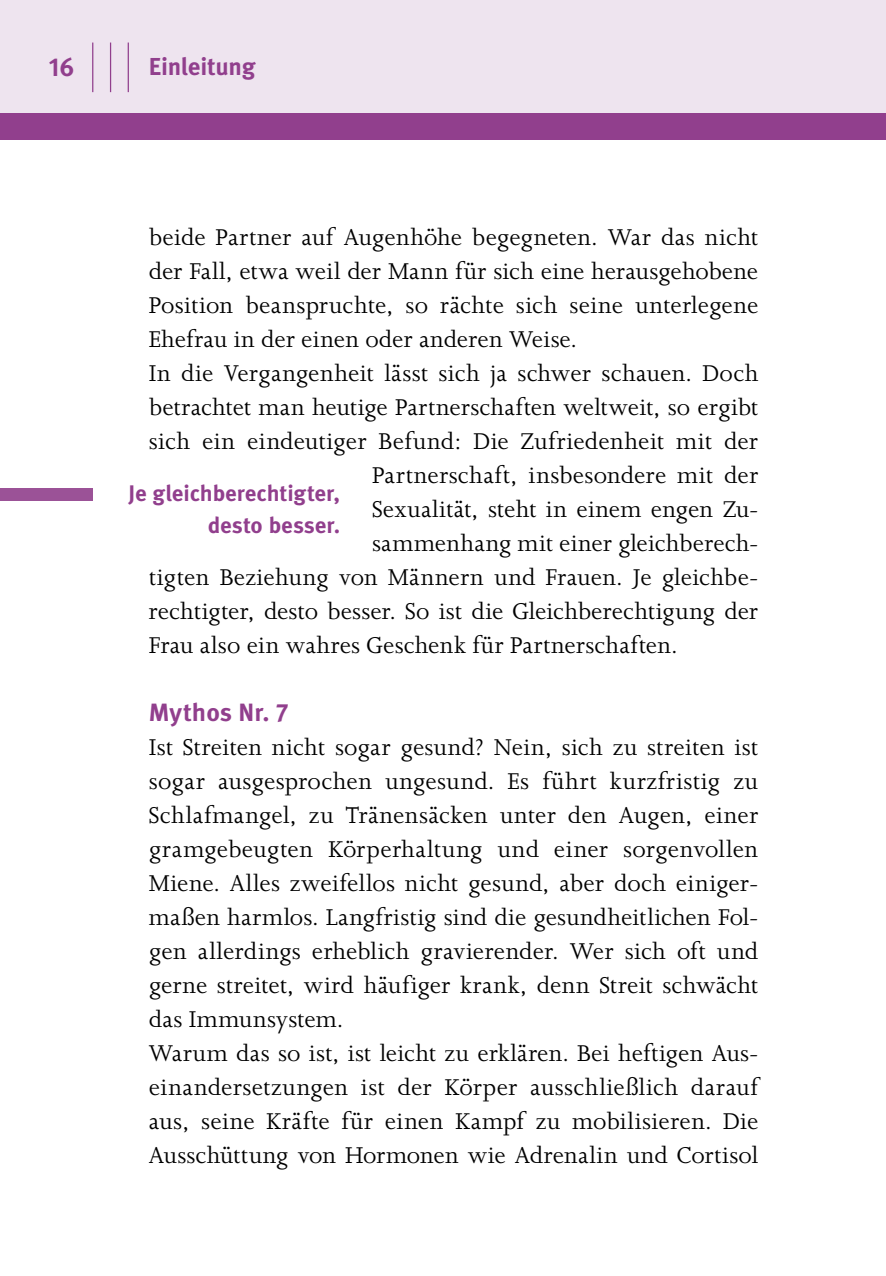
<style>
.page{position:relative;width:886px;height:1276px;background:#fff}
.page>*{position:absolute;margin:0;border:0;box-sizing:border-box;transform-origin:0 0}
.t1{font:26.25px/34px "Joanna MT Std";letter-spacing:.01em;color:#000}
.t2{font:700 26px "Meta Pro";color:#913f8d}
.t3{font:700 25px "Meta Pro";color:#913f8d}
.t4{font:700 24.5px "Meta Pro";letter-spacing:-.01em;color:#913f8d}
.t5{font:700 22.5px/31.5px "Meta Pro";letter-spacing:-.005em;color:#913f8d;text-align:right}
</style>
<div class="page">
<div style="left:0;top:489px;width:92px;height:12px;background:#9b5297"></div>
<div style="left:0;top:0;width:886px;height:120px;background:#eee4ef"></div>
<div style="left:0;top:113px;width:886px;height:27px;background:#913f8d"></div>
<hr style="left:92px;top:43px;width:1px;height:49px;background:#913f8d">
<hr style="left:110px;top:43px;width:1px;height:49px;background:#913f8d">
<hr style="left:128px;top:43px;width:1px;height:49px;background:#913f8d">
<p class="t2" style="left:49px;top:50px;width:27px">16</p>
<p class="t4" style="left:149px;top:51px;width:108px">Einleitung</p>
<p class="t1" style="left:149px;top:220px;width:611px">beide Partner auf Augenhöhe begegneten. War das nicht</p>
<p class="t1" style="left:149px;top:254px;width:611px">der Fall, etwa weil der Mann für sich eine herausgehobene</p>
<p class="t1" style="left:149px;top:288px;width:611px">Position beanspruchte, so rächte sich seine unterlegene</p>
<p class="t1" style="left:149px;top:322px;width:430px">Ehefrau in der einen oder anderen Weise.</p>
<p class="t1" style="left:149px;top:356px;width:611px">In die Vergangenheit lässt sich ja schwer schauen. Doch</p>
<p class="t1" style="left:149px;top:390px;width:611px">betrachtet man heutige Partnerschaften weltweit, so ergibt</p>
<p class="t1" style="left:149px;top:424px;width:611px">sich ein eindeutiger Befund: Die Zufriedenheit mit der</p>
<p class="t1" style="left:372px;top:458px;width:388px">Partnerschaft, insbesondere mit der</p>
<p class="t1" style="left:372px;top:492px;width:388px">Sexualität, steht in einem engen Zu-</p>
<p class="t1" style="left:372px;top:526px;width:388px">sammenhang mit einer gleichberech-</p>
<p class="t1" style="left:149px;top:560px;width:611px">tigten Beziehung von Männern und Frauen. Je gleichbe-</p>
<p class="t1" style="left:149px;top:594px;width:611px">rechtigter, desto besser. So ist die Gleichberechtigung der</p>
<p class="t1" style="left:149px;top:628px;width:530px">Frau also ein wahres Geschenk für Partnerschaften.</p>
<p class="t5" style="left:128px;top:478px;width:213px">Je gleichberechtigter, desto besser.</p>
<p class="t3" style="left:149px;top:697px;width:141px">Mythos Nr. 7</p>
<p class="t1" style="left:149px;top:730px;width:611px">Ist Streiten nicht sogar gesund? Nein, sich zu streiten ist sogar ausgesprochen ungesund. Es führt kurzfristig zu Schlafmangel, zu Tränensäcken unter den Augen, einer gramgebeugten Körperhaltung und einer sorgenvollen Miene. Alles zweifellos nicht gesund, aber doch einiger&shy;maßen harmlos. Langfristig sind die gesundheitlichen Fol&shy;gen allerdings erheblich gravierender. Wer sich oft und gerne streitet, wird häufiger krank, denn Streit schwächt das Immunsystem.<br>Warum das so ist, ist leicht zu erklären. Bei heftigen Aus&shy;einandersetzungen ist der Körper ausschließlich darauf aus, seine Kräfte für einen Kampf zu mobilisieren. Die Ausschüttung von Hormonen wie Adrenalin und Cortisol</p>
</div>
